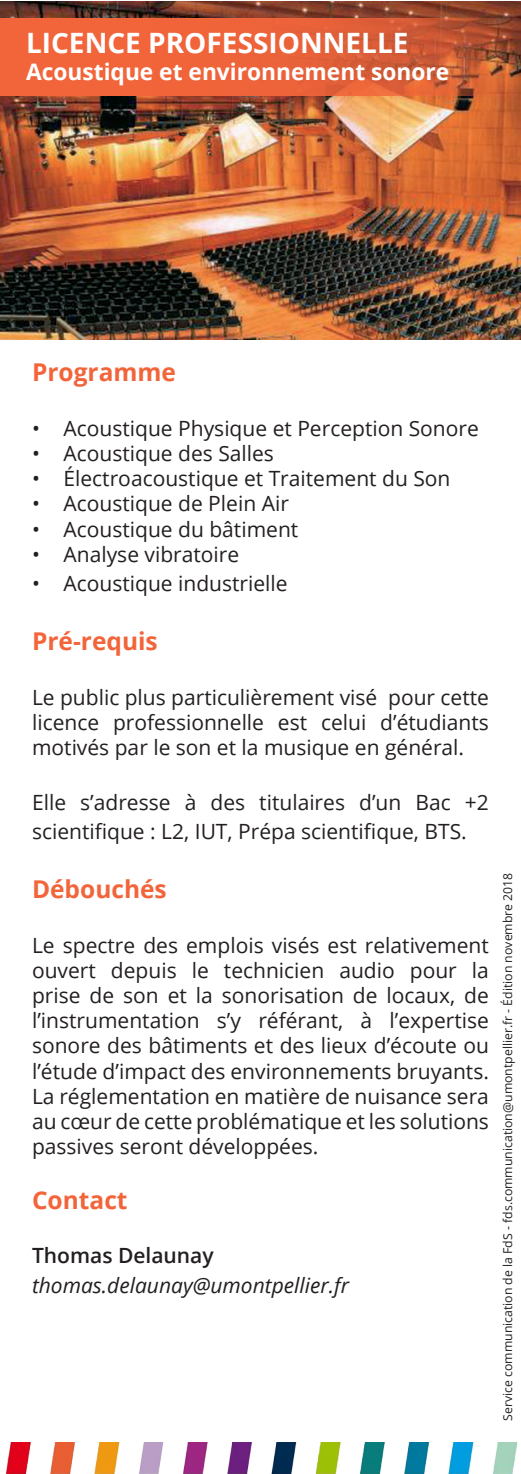
<style>
.page{position:relative;width:521px;height:1474px;background:#fff}
.page>*{position:absolute;margin:0;border:0;box-sizing:border-box;transform-origin:0 0}
.t1{font:700 28px "Open Sans";color:#fff}
.t2{font:700 24.5px "Open Sans";color:#f2653b}
.t3{font:700 22.75px "Open Sans";color:#fff}
.Style_de_paragraphe{font:21px/25.2px "Open Sans";color:#231f20;text-align:justify}
.t4{font:italic 21px "Open Sans";color:#231f20}
.t5{font:600 21px "Open Sans";color:#231f20}
.Style_de_paragraphe-2{font:12.25px "Open Sans";color:#231f20}
</style>
<div class="page">
<img style="left:0;top:1px;width:521px;height:338px">
<svg style="left:0;top:18px;width:521px;height:77px;background:#e06038"></svg>
<img style="left:6px;top:1442px;width:512px;height:31px">
<p class="t1" style="left:26px;top:23px;width:384px">LICENCE PROFESSIONNELLE</p>
<p class="t3" style="left:26px;top:56px;width:425px">Acoustique et environnement sonore</p>
<p class="t2" style="left:32px;top:355px;width:146px">Programme</p>
<p class="Style_de_paragraphe" style="left:32px;top:415px;width:448px">• Acoustique Physique et Perception Sonore</p>
<p class="Style_de_paragraphe" style="left:32px;top:440px;width:243px">• Acoustique des Salles</p>
<p class="Style_de_paragraphe" style="left:32px;top:465px;width:420px">• Électroacoustique et Traitement du Son</p>
<p class="Style_de_paragraphe" style="left:32px;top:490px;width:258px">• Acoustique de Plein Air</p>
<p class="Style_de_paragraphe" style="left:32px;top:516px;width:268px">• Acoustique du bâtiment</p>
<p class="Style_de_paragraphe" style="left:32px;top:541px;width:209px">• Analyse vibratoire</p>
<p class="Style_de_paragraphe" style="left:32px;top:570px;width:257px">• Acoustique industrielle</p>
<p class="t2" style="left:32px;top:623px;width:127px">Pré-requis</p>
<p class="Style_de_paragraphe" style="left:32px;top:684px;width:458px">Le public plus particulièrement visé pour cette licence professionnelle est celui d’étudiants motivés par le son et la musique en général.</p>
<p class="Style_de_paragraphe" style="left:32px;top:786px;width:458px;line-height:29.4px">Elle s’adresse à des titulaires d’un Bac +2 scientifique : L2, IUT, Prépa scientifique, BTS.</p>
<p class="t2" style="left:32px;top:871px;width:136px">Débouchés</p>
<p class="Style_de_paragraphe" style="left:32px;top:931px;width:458px">Le spectre des emplois visés est relativement ouvert depuis le technicien audio pour la prise de son et la sonorisation de locaux, de l’instrumentation s’y référant, à l’expertise sonore des bâtiments et des lieux d’écoute ou l’étude d’impact des environnements bruyants.<br>La réglementation en matière de nuisance sera au cœur de cette problématique et les solutions passives seront développées.</p>
<p class="t2" style="left:32px;top:1182px;width:97px">Contact</p>
<p class="t5" style="left:32px;top:1241px;width:183px">Thomas Delaunay</p>
<p class="t4" style="left:32px;top:1270px;width:318px">thomas.delaunay@umontpellier.fr</p>
<p class="Style_de_paragraphe-2" style="left:499px;top:1420px;width:549px;rotate:-90deg">Service communication de la FdS - fds.communication@umontpellier.fr - Édition novembre 2018</p>
</div>
